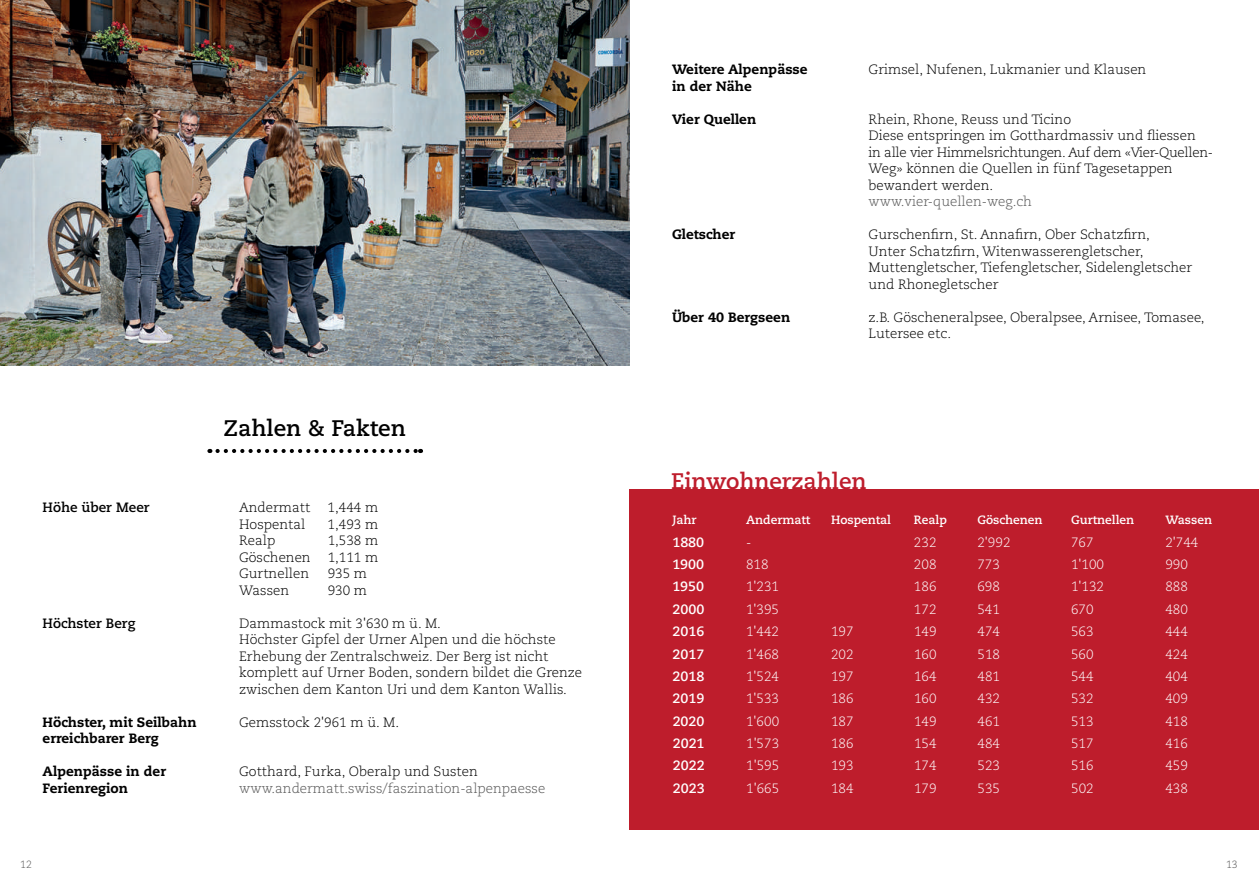
<style>
.page{position:relative;width:1259px;height:893px;background:#fff}
.page>*{position:absolute;margin:0;border:0;box-sizing:border-box;transform-origin:0 0}
.t1{font:700 22.5px "Caecilia LT Std";color:#be1d2c}
.t2{font:700 22.5px "Caecilia LT Std";color:#000}
.t3{font:300 13.5px/16.5px "Caecilia LT Std";color:#000}
.t4{font:300 13.5px "Caecilia LT Pro 45";color:#fff}
.t5{font:800 13.5px "Caecilia LT Std";color:#000}
.t6{font:300 13.5px "Caecilia LT Std";color:#575757}
.t7{font:700 13.5px "Caecilia LT Pro 75";color:#fff}
.t8{font:700 13.5px "Caecilia LT Std";color:#000}
.t9{font:700 12px "Caecilia LT Pro 75";color:#fff}
.t10{font:300 10.5px "Caecilia LT Pro 45";color:#575757}
</style>
<div class="page">
<div style="left:629px;top:489px;width:630px;height:340px;background:#be1d2c"></div>
<img style="left:0;top:0;width:629px;height:366px">
<svg style="left:217px;top:449px;width:204px;height:4px"></svg>
<h1 class="t2" style="left:224px;top:415px;width:184px">Zahlen &amp; Fakten</h1>
<p class="t8" style="left:43px;top:500px;width:109px">Höhe über Meer</p>
<p class="t3" style="left:239px;top:500px;width:73px">Andermatt</p>
<p class="t3" style="left:328px;top:500px;width:52px">1,444 m</p>
<p class="t3" style="left:239px;top:516px;width:68px">Hospental</p>
<p class="t3" style="left:328px;top:516px;width:52px">1,493 m</p>
<p class="t3" style="left:239px;top:533px;width:38px">Realp</p>
<p class="t3" style="left:328px;top:533px;width:52px">1,538 m</p>
<p class="t3" style="left:239px;top:549px;width:73px">Göschenen</p>
<p class="t3" style="left:328px;top:549px;width:52px">1,111 m</p>
<p class="t3" style="left:239px;top:566px;width:72px">Gurtnellen</p>
<p class="t3" style="left:328px;top:566px;width:41px">935 m</p>
<p class="t3" style="left:239px;top:582px;width:51px">Wassen</p>
<p class="t3" style="left:328px;top:582px;width:41px">930 m</p>
<p class="t8" style="left:43px;top:615px;width:94px">Höchster Berg</p>
<p class="t3" style="left:239px;top:615px;width:344px">Dammastock mit 3'630 m ü. M.<br>Höchster Gipfel der Urner Alpen und die höchste Erhebung der Zentralschweiz. Der Berg ist nicht komplett auf Urner Boden, sondern bildet die Grenze zwischen dem Kanton Uri und dem Kanton Wallis.</p>
<p class="t5" style="left:43px;top:714px;width:155px">Höchster, mit Seilbahn</p>
<p class="t3" style="left:239px;top:714px;width:162px">Gemsstock 2'961 m ü. M.</p>
<p class="t5" style="left:43px;top:730px;width:118px">erreichbarer Berg</p>
<p class="t5" style="left:43px;top:763px;width:125px">Alpenpässe in der</p>
<p class="t3" style="left:239px;top:764px;width:240px">Gotthard, Furka, Oberalp und Susten</p>
<p class="t5" style="left:43px;top:780px;width:87px">Ferienregion</p>
<p class="t6" style="left:239px;top:781px;width:308px">www.andermatt.swiss/faszination-alpenpaesse</p>
<p class="t5" style="left:672px;top:61px;width:137px">Weitere Alpenpässe</p>
<p class="t3" style="left:868px;top:62px;width:279px">Grimsel, Nufenen, Lukmanier und Klausen</p>
<p class="t5" style="left:672px;top:78px;width:81px">in der Nähe</p>
<p class="t5" style="left:672px;top:111px;width:86px">Vier Quellen</p>
<p class="t3" style="left:868px;top:111px;width:346px">Rhein, Rhone, Reuss und Ticino<br>Diese entspringen im Gotthardmassiv und fliessen<br>in alle vier Himmelsrichtungen. Auf dem «Vier-Quellen-Weg» können die Quellen in fünf Tagesetappen bewandert werden.</p>
<p class="t6" style="left:868px;top:194px;width:165px">www.vier-quellen-weg.ch</p>
<p class="t5" style="left:672px;top:226px;width:65px">Gletscher</p>
<p class="t3" style="left:868px;top:227px;width:325px">Gurschenfirn, St. Annafirn, Ober Schatzfirn,<br>Unter Schatzfirn, Witenwasserengletscher, Muttengletscher, Tiefengletscher, Sidelengletscher und Rhonegletscher</p>
<p class="t5" style="left:672px;top:309px;width:120px">Über 40 Bergseen</p>
<p class="t3" style="left:868px;top:309px;width:337px">z.B. Göscheneralpsee, Oberalpsee, Arnisee, Tomasee,<br>Lutersee etc.</p>
<h1 class="t1" style="left:671px;top:468px;width:197px">Einwohnerzahlen</h1>
<p class="t9" style="left:672px;top:512px;width:26px">Jahr</p>
<p class="t9" style="left:746px;top:512px;width:66px">Andermatt</p>
<p class="t9" style="left:831px;top:512px;width:61px">Hospental</p>
<p class="t9" style="left:914px;top:512px;width:34px">Realp</p>
<p class="t9" style="left:977px;top:512px;width:67px">Göschenen</p>
<p class="t9" style="left:1071px;top:512px;width:65px">Gurtnellen</p>
<p class="t9" style="left:1165px;top:512px;width:48px">Wassen</p>
<p class="t7" style="left:672px;top:533px;width:33px">1880</p>
<p class="t4" style="left:746px;top:533px;width:7px">-</p>
<p class="t4" style="left:914px;top:533px;width:24px">232</p>
<p class="t4" style="left:977px;top:533px;width:35px">2'992</p>
<p class="t4" style="left:1071px;top:533px;width:24px">767</p>
<p class="t4" style="left:1165px;top:533px;width:35px">2'744</p>
<p class="t7" style="left:672px;top:555px;width:33px">1900</p>
<p class="t4" style="left:746px;top:556px;width:24px">818</p>
<p class="t4" style="left:914px;top:556px;width:24px">208</p>
<p class="t4" style="left:977px;top:556px;width:24px">773</p>
<p class="t4" style="left:1071px;top:556px;width:35px">1'100</p>
<p class="t4" style="left:1165px;top:556px;width:24px">990</p>
<p class="t7" style="left:672px;top:577px;width:33px">1950</p>
<p class="t4" style="left:746px;top:578px;width:35px">1'231</p>
<p class="t4" style="left:914px;top:578px;width:24px">186</p>
<p class="t4" style="left:977px;top:578px;width:24px">698</p>
<p class="t4" style="left:1071px;top:578px;width:35px">1'132</p>
<p class="t4" style="left:1165px;top:578px;width:24px">888</p>
<p class="t7" style="left:672px;top:600px;width:33px">2000</p>
<p class="t4" style="left:746px;top:600px;width:35px">1'395</p>
<p class="t4" style="left:914px;top:600px;width:24px">172</p>
<p class="t4" style="left:977px;top:600px;width:24px">541</p>
<p class="t4" style="left:1071px;top:600px;width:24px">670</p>
<p class="t4" style="left:1165px;top:600px;width:24px">480</p>
<p class="t7" style="left:672px;top:622px;width:33px">2016</p>
<p class="t4" style="left:746px;top:623px;width:35px">1'442</p>
<p class="t4" style="left:831px;top:623px;width:24px">197</p>
<p class="t4" style="left:914px;top:623px;width:24px">149</p>
<p class="t4" style="left:977px;top:623px;width:24px">474</p>
<p class="t4" style="left:1071px;top:623px;width:24px">563</p>
<p class="t4" style="left:1165px;top:623px;width:24px">444</p>
<p class="t7" style="left:672px;top:645px;width:33px">2017</p>
<p class="t4" style="left:746px;top:645px;width:35px">1'468</p>
<p class="t4" style="left:831px;top:645px;width:24px">202</p>
<p class="t4" style="left:914px;top:645px;width:24px">160</p>
<p class="t4" style="left:977px;top:645px;width:24px">518</p>
<p class="t4" style="left:1071px;top:645px;width:24px">560</p>
<p class="t4" style="left:1165px;top:645px;width:24px">424</p>
<p class="t7" style="left:672px;top:667px;width:33px">2018</p>
<p class="t4" style="left:746px;top:668px;width:35px">1'524</p>
<p class="t4" style="left:831px;top:668px;width:24px">197</p>
<p class="t4" style="left:914px;top:668px;width:24px">164</p>
<p class="t4" style="left:977px;top:668px;width:24px">481</p>
<p class="t4" style="left:1071px;top:668px;width:24px">544</p>
<p class="t4" style="left:1165px;top:668px;width:24px">404</p>
<p class="t7" style="left:672px;top:689px;width:33px">2019</p>
<p class="t4" style="left:746px;top:690px;width:35px">1'533</p>
<p class="t4" style="left:831px;top:690px;width:24px">186</p>
<p class="t4" style="left:914px;top:690px;width:24px">160</p>
<p class="t4" style="left:977px;top:690px;width:24px">432</p>
<p class="t4" style="left:1071px;top:690px;width:24px">532</p>
<p class="t4" style="left:1165px;top:690px;width:24px">409</p>
<p class="t7" style="left:672px;top:712px;width:33px">2020</p>
<p class="t4" style="left:746px;top:712px;width:35px">1'600</p>
<p class="t4" style="left:831px;top:712px;width:24px">187</p>
<p class="t4" style="left:914px;top:712px;width:24px">149</p>
<p class="t4" style="left:977px;top:712px;width:24px">461</p>
<p class="t4" style="left:1071px;top:712px;width:24px">513</p>
<p class="t4" style="left:1165px;top:712px;width:24px">418</p>
<p class="t7" style="left:672px;top:734px;width:33px">2021</p>
<p class="t4" style="left:746px;top:735px;width:35px">1'573</p>
<p class="t4" style="left:831px;top:735px;width:24px">186</p>
<p class="t4" style="left:914px;top:735px;width:24px">154</p>
<p class="t4" style="left:977px;top:735px;width:24px">484</p>
<p class="t4" style="left:1071px;top:735px;width:24px">517</p>
<p class="t4" style="left:1165px;top:735px;width:24px">416</p>
<p class="t7" style="left:672px;top:756px;width:33px">2022</p>
<p class="t4" style="left:746px;top:757px;width:35px">1'595</p>
<p class="t4" style="left:831px;top:757px;width:24px">193</p>
<p class="t4" style="left:914px;top:757px;width:24px">174</p>
<p class="t4" style="left:977px;top:757px;width:24px">523</p>
<p class="t4" style="left:1071px;top:757px;width:24px">516</p>
<p class="t4" style="left:1165px;top:757px;width:24px">459</p>
<p class="t7" style="left:672px;top:779px;width:33px">2023</p>
<p class="t4" style="left:746px;top:779px;width:35px">1'665</p>
<p class="t4" style="left:831px;top:779px;width:24px">184</p>
<p class="t4" style="left:914px;top:779px;width:24px">179</p>
<p class="t4" style="left:977px;top:779px;width:24px">535</p>
<p class="t4" style="left:1071px;top:779px;width:24px">502</p>
<p class="t4" style="left:1165px;top:779px;width:24px">438</p>
<p class="t10" style="left:20px;top:858px;width:13px">12</p>
<p class="t10" style="left:1226px;top:858px;width:13px">13</p>
</div>
